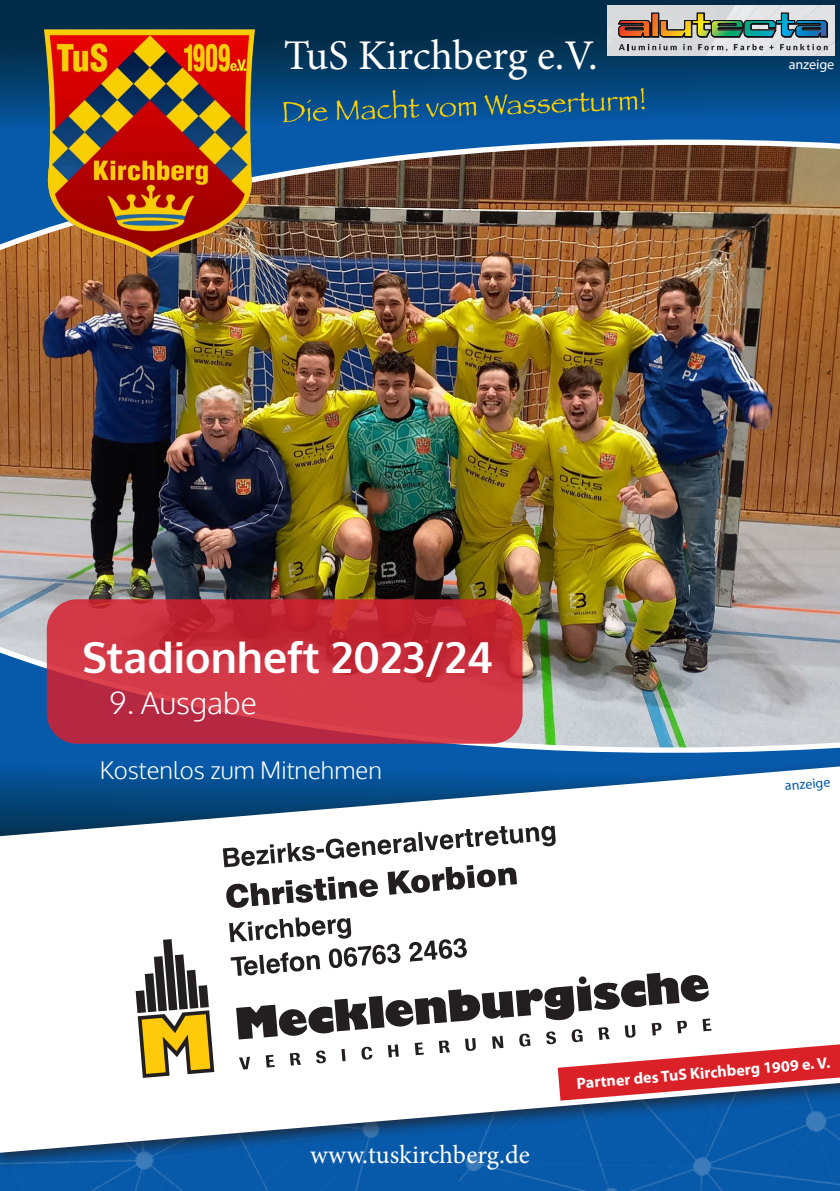
<style>
.page{position:relative;width:840px;height:1191px;background:#fff}
.page>*{position:absolute;margin:0;border:0;box-sizing:border-box;transform-origin:0 0}
.t1{font:700 42.8px "Oxygen";color:#fff}
.t2{font:42.2px "Minion Pro";letter-spacing:-.005em;color:#fff}
.t3{font:300 30.2px "Oxygen";color:#fff}
.t4{font:26px "Minion Pro";color:#fff}
.t5{font:300 24px "Oxygen";color:#fff}
.t6{font:700 16px "Myriad Pro";color:#fff}
.t7{font:14px "Myriad Pro";color:#015aaa}
.t8{font:14px "Myriad Pro";color:#fff}
</style>
<div class="page">
<img style="left:0;top:263px;width:839px;height:367px">
<img style="left:0;top:630px;width:839px;height:107px">
<img style="left:431px;top:644px;width:408px;height:547px">
<div style="left:0;top:1170px;width:413px;height:21px;background:#0759a9"></div>
<div style="left:0;top:737px;width:839px;height:433px;background:#231f20;opacity:.75"></div>
<svg style="left:0;top:766px;width:839px;height:386px"></svg>
<img style="left:0;top:0;width:839px;height:263px">
<img style="left:23px;top:17px;width:247px;height:248px">
<svg style="left:282px;top:88px;width:362px;height:34px;background:#225e7e"></svg>
<svg style="left:47px;top:599px;width:475px;height:144px;background:#c82f3f"></svg>
<svg style="left:62px;top:783px;width:713px;height:333px"></svg>
<svg style="left:136px;top:939px;width:78px;height:139px"></svg>
<svg style="left:223px;top:825px;width:332px;height:83px"></svg>
<svg style="left:229px;top:917px;width:610px;height:183px"></svg>
<img style="left:607px;top:6px;width:227px;height:49px">
<img style="left:618px;top:13px;width:209px;height:24px">
<svg style="left:618px;top:44px;width:58px;height:6px"></svg>
<svg style="left:682px;top:44px;width:9px;height:6px"></svg>
<svg style="left:697px;top:44px;width:30px;height:7px"></svg>
<svg style="left:733px;top:44px;width:29px;height:6px"></svg>
<svg style="left:769px;top:45px;width:4px;height:5px"></svg>
<svg style="left:779px;top:44px;width:48px;height:6px"></svg>
<h2 class="t2" style="left:284px;top:27px;width:315px">TuS Kirchberg e.V.</h2>
<p class="t8" style="left:788px;top:55px;width:47px;rotate:1deg">anzeige</p>
<h1 class="t1" style="left:82px;top:630px;width:412px">Stadionheft 2023/24</h1>
<h3 class="t3" style="left:109px;top:684px;width:149px">9. Ausgabe</h3>
<h3 class="t5" style="left:100px;top:755px;width:283px">Kostenlos zum Mitnehmen</h3>
<p class="t7" style="left:783px;top:777px;width:47px;rotate:-5deg">anzeige</p>
<h3 class="t4" style="left:310px;top:1137px;width:221px">www.tuskirchberg.de</h3>
<p class="t6" style="left:575px;top:1073px;width:255px;rotate:-5deg">Partner des TuS Kirchberg 1909 e. V.</p>
</div>
